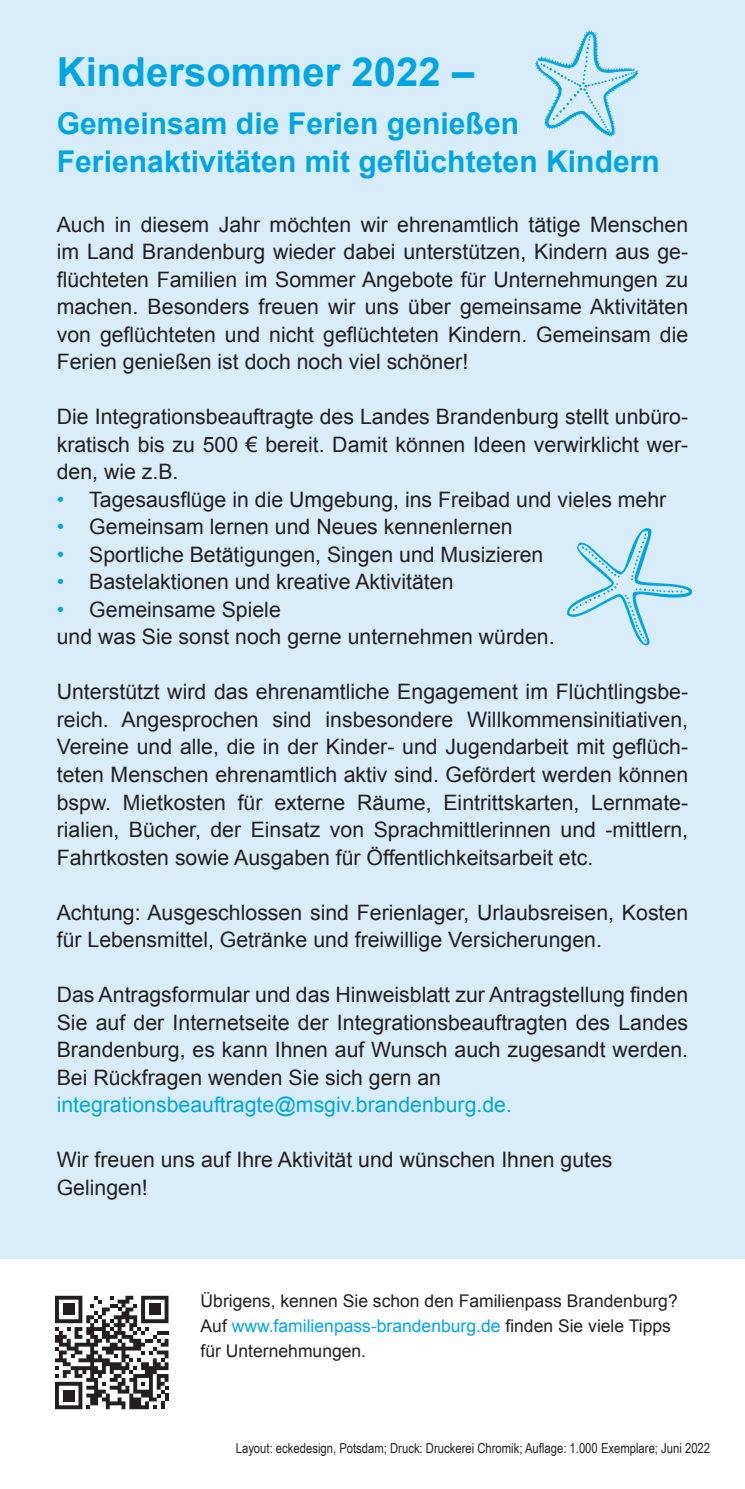
<style>
.page{position:relative;width:745px;height:1489px;background:#fff}
.page>*{position:absolute;margin:0;border:0;box-sizing:border-box;transform-origin:0 0}
.t1{font:700 40px "Arial";color:#00a6e4}
.t2{font:700 30px/37.5px "Arial";color:#00a6e4}
.t3{font:21.25px/27.5px "Arial";color:#231f20;text-align:justify}
.t4{font:21.25px "Arial";color:#00a6e4}
.t5{font:17.5px/25px "Arial";color:#231f20}
.t6{font:13.75px "Arial Narrow";color:#231f20}
.s1{color:#00a6e4}
</style>
<div class="page">
<div style="left:0;top:0;width:744px;height:1258px;background:#d8edf9"></div>
<svg style="left:55px;top:1295px;width:113px;height:113px"></svg>
<svg style="left:567px;top:528px;width:124px;height:117px"></svg>
<svg style="left:535px;top:30px;width:103px;height:106px"></svg>
<h1 class="t1" style="left:57px;top:45px;width:419px">Kindersommer 2022 –</h1>
<h2 class="t2" style="left:57px;top:106px;width:604px">Gemeinsam die Ferien genießen<br>Ferienaktivitäten mit geflüchteten Kindern</h2>
<p class="t3" style="left:57px;top:211px;width:632px">Auch in diesem Jahr möchten wir ehrenamtlich tätige Menschen im Land Brandenburg wieder dabei unterstützen, Kindern aus ge&shy;flüchteten Familien im Sommer Angebote für Unternehmungen zu machen. Besonders freuen wir uns über gemeinsame Aktivitäten von geflüchteten und nicht geflüchteten Kindern. Gemeinsam die Ferien genießen ist doch noch viel schöner!</p>
<p class="t3" style="left:57px;top:403px;width:632px">Die Integrationsbeauftragte des Landes Brandenburg stellt unbüro&shy;kratisch bis zu 500 € bereit. Damit können Ideen verwirklicht wer&shy;den, wie z.B.</p>
<p class="t3" style="left:57px;top:486px;width:610px"><span class="s1">•</span> Tagesausflüge in die Umgebung, ins Freibad und vieles mehr</p>
<p class="t3" style="left:57px;top:513px;width:457px"><span class="s1">•</span> Gemeinsam lernen und Neues kennenlernen</p>
<p class="t3" style="left:57px;top:541px;width:488px"><span class="s1">•</span> Sportliche Betätigungen, Singen und Musizieren</p>
<p class="t3" style="left:57px;top:568px;width:398px"><span class="s1">•</span> Bastelaktionen und kreative Aktivitäten</p>
<p class="t3" style="left:57px;top:596px;width:499px"><span class="s1">•</span> Gemeinsame Spiele<br>und was Sie sonst noch gerne unternehmen würden.</p>
<p class="t3" style="left:57px;top:678px;width:632px">Unterstützt wird das ehrenamtliche Engagement im Flüchtlingsbe&shy;reich. Angesprochen sind insbesondere Willkommensinitiativen, Vereine und alle, die in der Kinder- und Jugendarbeit mit geflüch&shy;teten Menschen ehrenamtlich aktiv sind. Gefördert werden können bspw. Mietkosten für externe Räume, Eintrittskarten, Lernmate&shy;rialien, Bücher, der Einsatz von Sprachmittlerinnen und -mittlern, Fahrtkosten sowie Ausgaben für Öffentlichkeitsarbeit etc.</p>
<p class="t3" style="left:57px;top:898px;width:632px">Achtung: Ausgeschlossen sind Ferienlager, Urlaubsreisen, Kosten für Lebensmittel, Getränke und freiwillige Versicherungen.</p>
<p class="t3" style="left:57px;top:981px;width:632px">Das Antragsformular und das Hinweisblatt zur Antragstellung finden Sie auf der Internetseite der Integrationsbeauftragten des Landes Brandenburg, es kann Ihnen auf Wunsch auch zugesandt werden.<br>Bei Rückfragen wenden Sie sich gern an</p>
<p class="t4" style="left:57px;top:1090px;width:456px">integrationsbeauftragte@msgiv.brandenburg.de.</p>
<p class="t3" style="left:57px;top:1146px;width:557px">Wir freuen uns auf Ihre Aktivität und wünschen Ihnen gutes<br>Gelingen!</p>
<p class="t5" style="left:200px;top:1288px;width:478px">Übrigens, kennen Sie schon den Familienpass Brandenburg?<br>Auf <span class="s1">www.familienpass-brandenburg.de</span> finden Sie viele Tipps für Unternehmungen.</p>
<p class="t6" style="left:236px;top:1437px;width:475px">Layout: eckedesign, Potsdam; Druck: Druckerei Chromik; Auflage: 1.000 Exemplare; Juni 2022</p>
</div>
